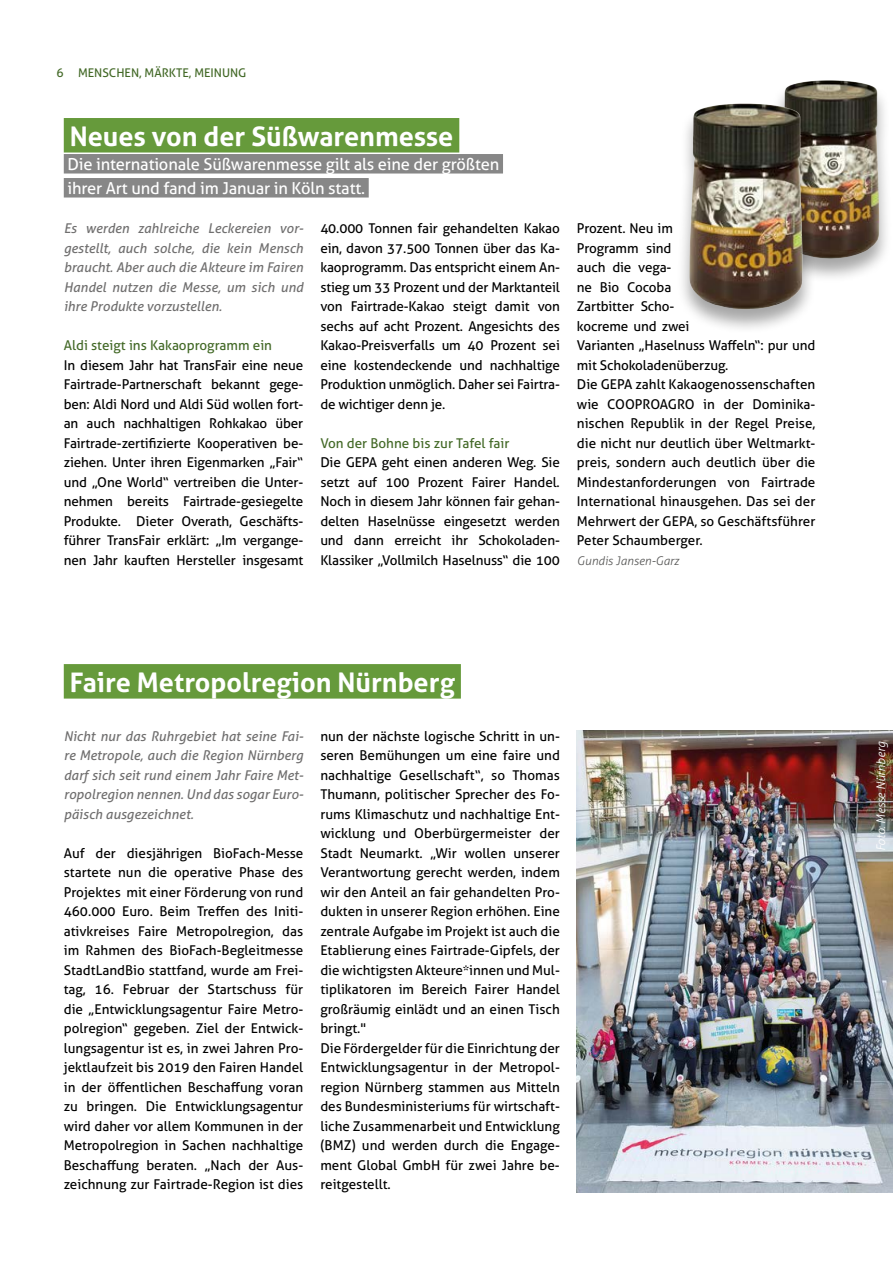
<style>
.page{position:relative;width:893px;height:1263px;background:#fff}
.page>*{position:absolute;margin:0;border:0;box-sizing:border-box;transform-origin:0 0}
.t1{font:700 27px "Aller";color:#fff}
.t2{font:16.5px/24px "Aller";letter-spacing:-.01em;color:#fff}
.t3{font:13.5px/19.5px "Aller";color:#000;text-align:justify}
.t4{font:italic 13.5px/19.5px "Aller";color:#706f6f;text-align:justify}
.t5{font:13.5px "Aller";color:#436927}
.t6{font:12px "Aller";color:#436927}
.t7{font:italic 300 12px "Aller";letter-spacing:-.01em;color:#fff}
.t8{font:italic 300 12px "Aller";color:#575756}
</style>
<div class="page">
<img style="left:577px;top:730px;width:316px;height:462px">
<div style="left:64px;top:664px;width:397px;height:35px;background:#669a3b"></div>
<div style="left:64px;top:118px;width:395px;height:35px;background:#669a3b"></div>
<div style="left:64px;top:154px;width:439px;height:20px;background:#878787"></div>
<div style="left:64px;top:178px;width:305px;height:20px;background:#878787"></div>
<div style="left:768px;top:79px;width:124px;height:204px;background:#000;opacity:.35"></div>
<img style="left:781px;top:80px;width:98px;height:179px">
<div style="left:676px;top:102px;width:140px;height:232px;background:#000;opacity:.35"></div>
<img style="left:689px;top:104px;width:114px;height:205px">
<p class="t6" style="left:57px;top:66px;width:191px">6 MENSCHEN, MÄRKTE, MEINUNG</p>
<h1 class="t1" style="left:70px;top:120px;width:385px">Neues von der Süßwarenmesse</h1>
<p class="t2" style="left:68px;top:152px;width:433px">Die internationale Süßwarenmesse gilt als eine der größten ihrer Art und fand im Januar in Köln statt.</p>
<p class="t4" style="left:64px;top:219px;width:241px">Es werden zahlreiche Leckereien vor&shy;gestellt, auch solche, die kein Mensch braucht. Aber auch die Akteure im Fairen Handel nutzen die Messe, um sich und ihre Produkte vorzustellen.</p>
<p class="t5" style="left:64px;top:337px;width:210px">Aldi steigt ins Kakaoprogramm ein</p>
<p class="t3" style="left:64px;top:355px;width:241px">In diesem Jahr hat TransFair eine neue Fairtrade-Partnerschaft bekannt gege&shy;ben: Aldi Nord und Aldi Süd wollen fort&shy;an auch nachhaltigen Rohkakao über Fairtrade-zertifizierte Kooperativen be&shy;ziehen. Unter ihren Eigenmarken „Fair“ und „One World“ vertreiben die Unter&shy;nehmen bereits Fairtrade-gesiegelte Produkte. Dieter Overath, Geschäfts&shy;führer TransFair erklärt: „Im vergange&shy;nen Jahr kauften Hersteller insgesamt</p>
<p class="t3" style="left:320px;top:219px;width:241px">40.000 Tonnen fair gehandelten Kakao ein, davon 37.500 Tonnen über das Ka&shy;kaoprogramm. Das entspricht einem An&shy;stieg um 33 Prozent und der Marktanteil von Fairtrade-Kakao steigt damit von sechs auf acht Prozent. Angesichts des Kakao-Preisverfalls um 40 Prozent sei eine kostendeckende und nachhaltige Produktion unmöglich. Daher sei Fairtra&shy;de wichtiger denn je.</p>
<p class="t5" style="left:320px;top:435px;width:191px">Von der Bohne bis zur Tafel fair</p>
<p class="t3" style="left:320px;top:453px;width:241px">Die GEPA geht einen anderen Weg. Sie setzt auf 100 Prozent Fairer Handel.<br>Noch in diesem Jahr können fair gehan&shy;delten Haselnüsse eingesetzt werden und dann erreicht ihr Schokoladen-Klassiker „Vollmilch Haselnuss“ die 100</p>
<p class="t3" style="left:577px;top:219px;width:240px;text-align:left">Prozent. Neu im<br>Programm sind<br>auch die vega-<br>ne Bio Cocoba<br>Zartbitter Scho-<br>kocreme und zwei<br>Varianten „Haselnuss Waffeln“: pur und mit Schokoladenüberzug.<br>Die GEPA zahlt Kakaogenossenschaften wie COOPROAGRO in der Dominika&shy;nischen Republik in der Regel Preise, die nicht nur deutlich über Weltmarkt&shy;preis, sondern auch deutlich über die<br>Mindestanforderungen von Fairtrade<br>International hinausgehen. Das sei der<br>Mehrwert der GEPA, so Geschäftsführer<br>Peter Schaumberger.</p>
<p class="t8" style="left:577px;top:554px;width:104px">Gundis Jansen-Garz</p>
<h1 class="t1" style="left:70px;top:666px;width:387px">Faire Metropolregion Nürnberg</h1>
<p class="t3" style="left:320px;top:726px;width:241px;text-align:left">nun der nächste logische Schritt in un&shy;seren Bemühungen um eine faire und nachhaltige Gesellschaft“, so Thomas Thumann, politischer Sprecher des Fo&shy;rums Klimaschutz und nachhaltige Ent&shy;wicklung und Oberbürgermeister der Stadt Neumarkt. „Wir wollen unserer Verantwortung gerecht werden, indem wir den Anteil an fair gehandelten Pro&shy;dukten in unserer Region erhöhen. Eine zentrale Aufgabe im Projekt ist auch die Etablierung eines Fairtrade-Gipfels, der die wichtigsten Akteure*innen und Mul&shy;tiplikatoren im Bereich Fairer Handel großräumig einlädt und an einen Tisch bringt."<br>Die Fördergelder für die Einrichtung der Entwicklungsagentur in der Metropol&shy;region Nürnberg stammen aus Mitteln des Bundesministeriums für wirtschaft&shy;liche Zusammenarbeit und Entwicklung (BMZ) und werden durch die Engage&shy;ment Global GmbH für zwei Jahre be&shy;reitgestellt.</p>
<p class="t4" style="left:64px;top:726px;width:241px">Nicht nur das Ruhrgebiet hat seine Fai&shy;re Metropole, auch die Region Nürnberg darf sich seit rund einem Jahr Faire Met&shy;ropolregion nennen. Und das sogar Euro&shy;päisch ausgezeichnet.</p>
<p class="t3" style="left:64px;top:843px;width:241px">Auf der diesjährigen BioFach-Messe startete nun die operative Phase des Projektes mit einer Förderung von rund 460.000 Euro. Beim Treffen des Initi&shy;ativkreises Faire Metropolregion, das im Rahmen des BioFach-Begleitmesse StadtLandBio stattfand, wurde am Frei&shy;tag, 16. Februar der Startschuss für die „Entwicklungsagentur Faire Metro&shy;polregion“ gegeben. Ziel der Entwick&shy;lungsagentur ist es, in zwei Jahren Pro&shy;jektlaufzeit bis 2019 den Fairen Handel in der öffentlichen Beschaffung voran zu bringen. Die Entwicklungsagentur wird daher vor allem Kommunen in der Metropolregion in Sachen nachhaltige Beschaffung beraten. „Nach der Aus&shy;zeichnung zur Fairtrade-Region ist dies</p>
<p class="t7" style="left:874px;top:851px;width:111px;rotate:-90deg">Foto: Messe Nürnberg</p>
</div>
